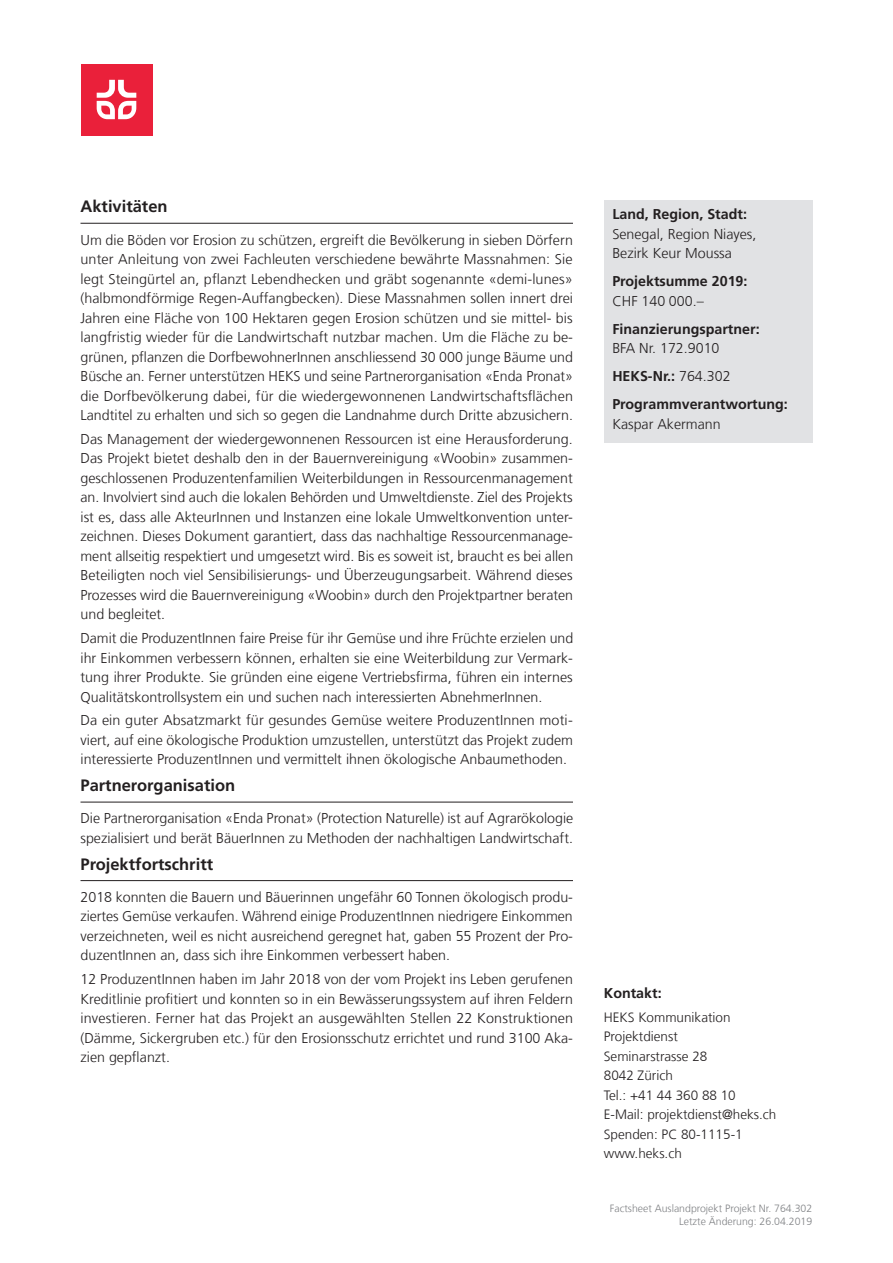
<style>
.page{position:relative;width:893px;height:1263px;background:#fff}
.page>*{position:absolute;margin:0;border:0;box-sizing:border-box;transform-origin:0 0}
.t1{font:700 16.5px "Frutiger LT Com";color:#231f20}
.t2{font:300 14.25px/19.5px "Frutiger LT Com";color:#231f20;text-align:justify}
.t3{font:700 14.25px/28px "Frutiger LT Com";color:#231f20}
.t4{font:300 13.5px/19.5px "Frutiger LT Com";color:#231f20}
.t5{font:300 10.5px/12.6px "Frutiger LT Com";color:#808285;text-align:right}
.s1{font-weight:300}
</style>
<div class="page">
<hr style="left:81px;top:223px;width:492px;height:1px;background:#231f20">
<hr style="left:81px;top:802px;width:492px;height:1px;background:#231f20">
<hr style="left:81px;top:880px;width:492px;height:1px;background:#231f20">
<div style="left:604px;top:200px;width:208px;height:242px;background:#e1e2e4"></div>
<div style="left:81px;top:64px;width:71px;height:71px;background:#ea203a"></div>
<svg style="left:97px;top:80px;width:39px;height:39px"></svg>
<p class="t1" style="left:81px;top:197px;width:89px">Aktivitäten</p>
<p class="t2" style="left:81px;top:230px;width:494px">Um die Böden vor Erosion zu schützen, ergreift die Bevölkerung in sieben Dörfern unter Anleitung von zwei Fachleuten verschiedene bewährte Massnahmen: Sie legt Steingürtel an, pflanzt Lebendhecken und gräbt sogenannte «demi-lunes» (halbmondförmige Regen-Auffangbecken). Diese Massnahmen sollen innert drei Jahren eine Fläche von 100 Hektaren gegen Erosion schützen und sie mittel- bis langfristig wieder für die Landwirtschaft nutzbar machen. Um die Fläche zu be&shy;grünen, pflanzen die DorfbewohnerInnen anschliessend 30 000 junge Bäume und Büsche an. Ferner unterstützen HEKS und seine Partnerorganisation «Enda Pronat» die Dorfbevölkerung dabei, für die wiedergewonnenen Landwirtschaftsflächen Landtitel zu erhalten und sich so gegen die Landnahme durch Dritte abzusichern.</p>
<p class="t2" style="left:81px;top:429px;width:494px">Das Management der wiedergewonnenen Ressourcen ist eine Herausforderung.<br>Das Projekt bietet deshalb den in der Bauernvereinigung «Woobin» zusammen&shy;geschlossenen Produzentenfamilien Weiterbildungen in Ressourcenmanagement an. Involviert sind auch die lokalen Behörden und Umweltdienste. Ziel des Projekts ist es, dass alle AkteurInnen und Instanzen eine lokale Umweltkonvention unter&shy;zeichnen. Dieses Dokument garantiert, dass das nachhaltige Ressourcenmanage&shy;ment allseitig respektiert und umgesetzt wird. Bis es soweit ist, braucht es bei allen Beteiligten noch viel Sensibilisierungs- und Überzeugungsarbeit. Während dieses Prozesses wird die Bauernvereinigung «Woobin» durch den Projektpartner beraten und begleitet.</p>
<p class="t2" style="left:81px;top:628px;width:494px">Damit die ProduzentInnen faire Preise für ihr Gemüse und ihre Früchte erzielen und ihr Einkommen verbessern können, erhalten sie eine Weiterbildung zur Vermark&shy;tung ihrer Produkte. Sie gründen eine eigene Vertriebsfirma, führen ein internes Qualitätskontrollsystem ein und suchen nach interessierten AbnehmerInnen.</p>
<p class="t2" style="left:81px;top:711px;width:494px">Da ein guter Absatzmarkt für gesundes Gemüse weitere ProduzentInnen moti&shy;viert, auf eine ökologische Produktion umzustellen, unterstützt das Projekt zudem interessierte ProduzentInnen und vermittelt ihnen ökologische Anbaumethoden.</p>
<p class="t1" style="left:81px;top:776px;width:156px">Partnerorganisation</p>
<p class="t2" style="left:81px;top:809px;width:494px">Die Partnerorganisation «Enda Pronat» (Protection Naturelle) ist auf Agrarökologie spezialisiert und berät BäuerInnen zu Methoden der nachhaltigen Landwirtschaft.</p>
<p class="t1" style="left:81px;top:854px;width:134px">Projektfortschritt</p>
<p class="t2" style="left:81px;top:887px;width:494px">2018 konnten die Bauern und Bäuerinnen ungefähr 60 Tonnen ökologisch produ&shy;ziertes Gemüse verkaufen. Während einige ProduzentInnen niedrigere Einkommen verzeichneten, weil es nicht ausreichend geregnet hat, gaben 55 Prozent der Pro&shy;duzentInnen an, dass sich ihre Einkommen verbessert haben.</p>
<p class="t2" style="left:81px;top:969px;width:494px">12 ProduzentInnen haben im Jahr 2018 von der vom Projekt ins Leben gerufenen Kreditlinie profitiert und konnten so in ein Bewässerungssystem auf ihren Feldern investieren. Ferner hat das Projekt an ausgewählten Stellen 22 Konstruktionen (Dämme, Sickergruben etc.) für den Erosionsschutz errichtet und rund 3100 Aka&shy;zien gepflanzt.</p>
<p class="t3" style="left:612px;top:200px;width:136px">Land, Region, Stadt:</p>
<p class="t2" style="left:612px;top:224px;width:146px">Senegal, Region Niayes,<br>Bezirk Keur Moussa</p>
<p class="t3" style="left:612px;top:267px;width:137px">Projektsumme 2019:</p>
<p class="t2" style="left:612px;top:291px;width:93px">CHF 140 000.–</p>
<p class="t3" style="left:612px;top:315px;width:149px">Finanzierungspartner:</p>
<p class="t3" style="left:612px;top:334px;width:177px"><span class="s1">BFA Nr. 172.9010<br></span>HEKS-Nr.: <span class="s1">764.302<br></span>Programmverantwortung:</p>
<p class="t2" style="left:612px;top:414px;width:110px">Kaspar Akermann</p>
<p class="t3" style="left:604px;top:979px;width:59px">Kontakt:</p>
<p class="t4" style="left:604px;top:1007px;width:174px">HEKS Kommunikation<br>Projektdienst<br>Seminarstrasse 28<br>8042 Zürich<br>Tel.: +41 44 360 88 10<br>E-Mail: projektdienst@heks.ch<br>Spenden: PC 80-1115-1 www.heks.ch</p>
<p class="t5" style="left:610px;top:1202px;width:204px">Factsheet Auslandprojekt Projekt Nr. 764.302<br>Letzte Änderung: 26.04.2019</p>
</div>
